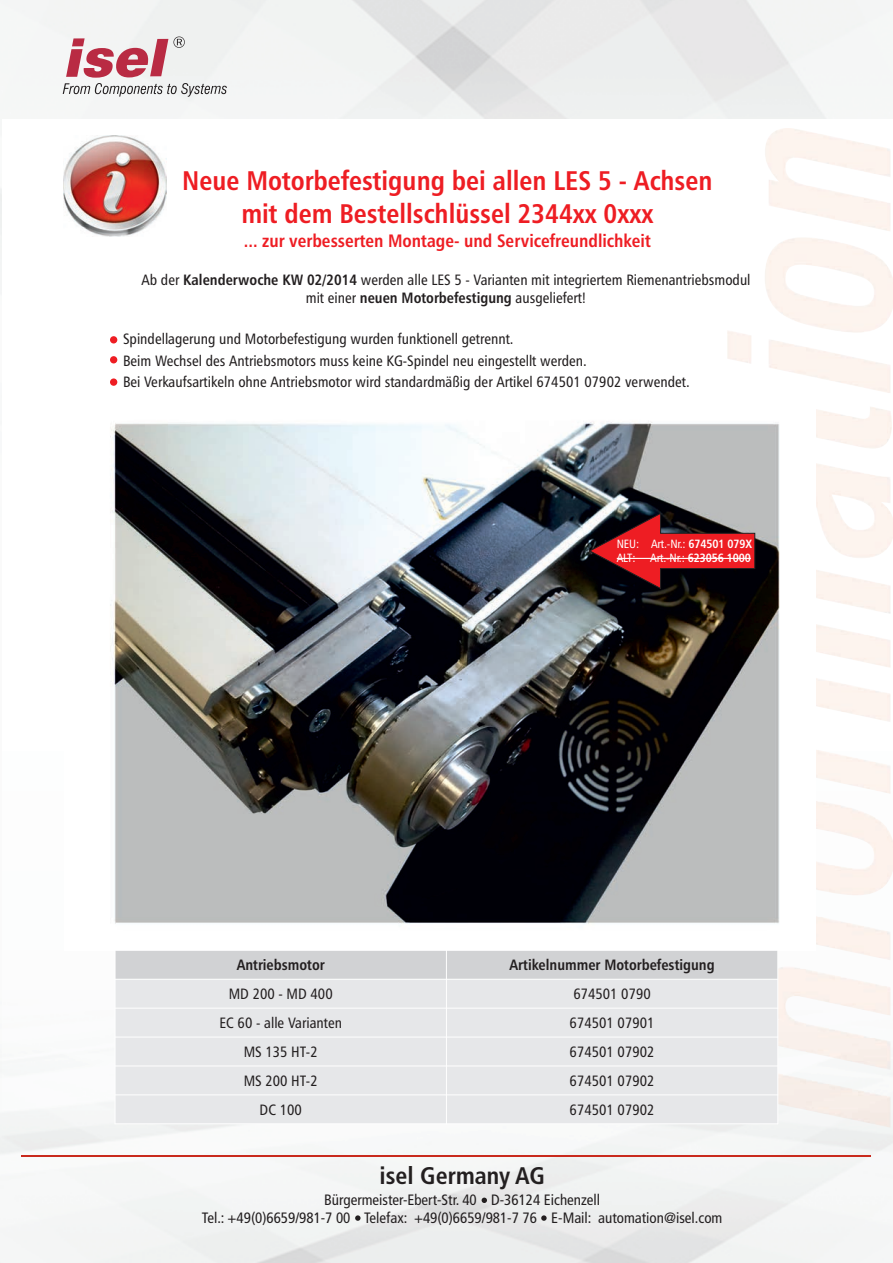
<style>
.page{position:relative;width:893px;height:1263px;background:#fff}
.page>*{position:absolute;margin:0;border:0;box-sizing:border-box;transform-origin:0 0}
.t1{font:27px/32.7px "Humanist 777 BT Bold Condensed B";color:#ee1d23;text-align:center}
.t2{font:700 condensed 24px "Frutiger";color:#231f20}
.t3{font:18px "Humanist 777 BT Bold Condensed B";color:#ee1d23}
.t4{font:15px/21.6px "Humanist 777 BT Roman Condensed B";color:#231f20;text-align:center}
.t5{font:condensed 15px/17.7px "Frutiger";color:#231f20;text-align:center}
.t6{font:15px "Humanist 777 BT Bold Condensed B";color:#231f20}
.t7{font:12px/14.5px "Humanist 777 BT Roman Condensed B";letter-spacing:-.01em;color:#fff}
.s1{font-family:"Humanist 777 BT Bold Condensed B"}
</style>
<div class="page">
<img style="left:2px;top:128px;width:891px;height:1029px">
<svg style="left:63px;top:37px;width:164px;height:60px"></svg>
<hr style="left:22px;top:1155px;width:849px;height:2px;background:#c92a1d">
<svg style="left:482px;top:1197px;width:5px;height:6px"></svg>
<svg style="left:541px;top:1215px;width:6px;height:6px"></svg>
<svg style="left:355px;top:1215px;width:6px;height:6px"></svg>
<img style="left:63px;top:136px;width:103px;height:100px">
<img style="left:726px;top:459px;width:167px;height:669px">
<img style="left:64px;top:387px;width:751px;height:563px">
<div style="left:110px;top:336px;width:7px;height:7px;background:#ee1d23;border-radius:50%"></div>
<div style="left:110px;top:356px;width:7px;height:7px;background:#ee1d23;border-radius:50%"></div>
<div style="left:110px;top:378px;width:7px;height:8px;background:#ee1d23;border-radius:50%"></div>
<svg style="left:588px;top:512px;width:168px;height:78px;background:#7b2126"></svg>
<hr style="left:617px;top:558px;width:71px;height:1px;background:#fff">
<hr style="left:688px;top:558px;width:63px;height:1px;background:#fff">
<div style="left:115px;top:950px;width:331px;height:29px;background:#d1d2d4"></div>
<div style="left:446px;top:950px;width:332px;height:29px;background:#d1d2d4"></div>
<div style="left:115px;top:979px;width:331px;height:29px;background:#e6e7e9"></div>
<div style="left:446px;top:979px;width:332px;height:29px;background:#e6e7e9"></div>
<div style="left:115px;top:1008px;width:331px;height:29px;background:#e6e7e9"></div>
<div style="left:446px;top:1008px;width:332px;height:29px;background:#e6e7e9"></div>
<div style="left:115px;top:1037px;width:331px;height:29px;background:#e6e7e9"></div>
<div style="left:446px;top:1037px;width:332px;height:29px;background:#e6e7e9"></div>
<div style="left:115px;top:1066px;width:331px;height:29px;background:#e6e7e9"></div>
<div style="left:446px;top:1066px;width:332px;height:29px;background:#e6e7e9"></div>
<div style="left:115px;top:1095px;width:331px;height:29px;background:#e6e7e9"></div>
<div style="left:446px;top:1095px;width:332px;height:29px;background:#e6e7e9"></div>
<hr style="left:115px;top:950px;width:1px;height:174px;background:#fff">
<hr style="left:446px;top:950px;width:1px;height:174px;background:#fff">
<hr style="left:777px;top:950px;width:1px;height:174px;background:#fff">
<hr style="left:115px;top:1123px;width:663px;height:1px;background:#fff">
<hr style="left:115px;top:1094px;width:663px;height:1px;background:#fff">
<hr style="left:115px;top:1065px;width:663px;height:1px;background:#fff">
<hr style="left:115px;top:1037px;width:663px;height:1px;background:#fff">
<hr style="left:115px;top:1008px;width:663px;height:1px;background:#fff">
<hr style="left:115px;top:979px;width:663px;height:1px;background:#fff">
<hr style="left:115px;top:950px;width:663px;height:1px;background:#fff">
<h1 class="t1" style="left:182px;top:167px;width:532px">Neue Motorbefestigung bei allen LES 5 - Achsen mit dem Bestellschlüssel 2344xx 0xxx</h1>
<p class="t3" style="left:244px;top:234px;width:408px">... zur verbesserten Montage- und Servicefreundlichkeit</p>
<p class="t4" style="left:142px;top:272px;width:611px;line-height:18.1px">Ab der <span class="s1">Kalenderwoche KW 02/2014</span> werden alle LES 5 - Varianten mit integriertem Riemenantriebsmodul mit einer <span class="s1">neuen Motorbefestigung</span> ausgeliefert!</p>
<p class="t4" style="left:123px;top:329px;width:568px;text-align:left">Spindellagerung und Motorbefestigung wurden funktionell getrennt.<br>Beim Wechsel des Antriebsmotors muss keine KG-Spindel neu eingestellt werden.<br>Bei Verkaufsartikeln ohne Antriebsmotor wird standardmäßig der Artikel 674501 07902 verwendet.</p>
<p class="t7" style="left:617px;top:537px;width:137px">NEU: Art.-Nr.: <span class="s1">674501 079X<br></span>ALT: Art.-Nr.: <span class="s1">623056 1000</span></p>
<p class="t6" style="left:237px;top:959px;width:90px">Antriebsmotor</p>
<p class="t6" style="left:509px;top:959px;width:207px">Artikelnummer Motorbefestigung</p>
<p class="t4" style="left:229px;top:984px;width:105px">MD 200 - MD 400</p>
<p class="t4" style="left:573px;top:984px;width:79px">674501 0790</p>
<p class="t4" style="left:219px;top:1013px;width:124px">EC 60 - alle Varianten</p>
<p class="t4" style="left:570px;top:1013px;width:86px">674501 07901</p>
<p class="t4" style="left:244px;top:1042px;width:76px">MS 135 HT-2</p>
<p class="t4" style="left:570px;top:1042px;width:86px">674501 07902</p>
<p class="t4" style="left:244px;top:1071px;width:76px">MS 200 HT-2</p>
<p class="t4" style="left:570px;top:1071px;width:86px">674501 07902</p>
<p class="t4" style="left:260px;top:1100px;width:44px">DC 100</p>
<p class="t4" style="left:570px;top:1100px;width:86px">674501 07902</p>
<h2 class="t2" style="left:380px;top:1166px;width:167px">isel Germany AG</h2>
<p class="t5" style="left:202px;top:1193px;width:522px">Bürgermeister-Ebert-Str. 40 D-36124 Eichenzell<br>Tel.: +49(0)6659/981-7 00 Telefax: +49(0)6659/981-7 76 E-Mail: automation@isel.com</p>
</div>
